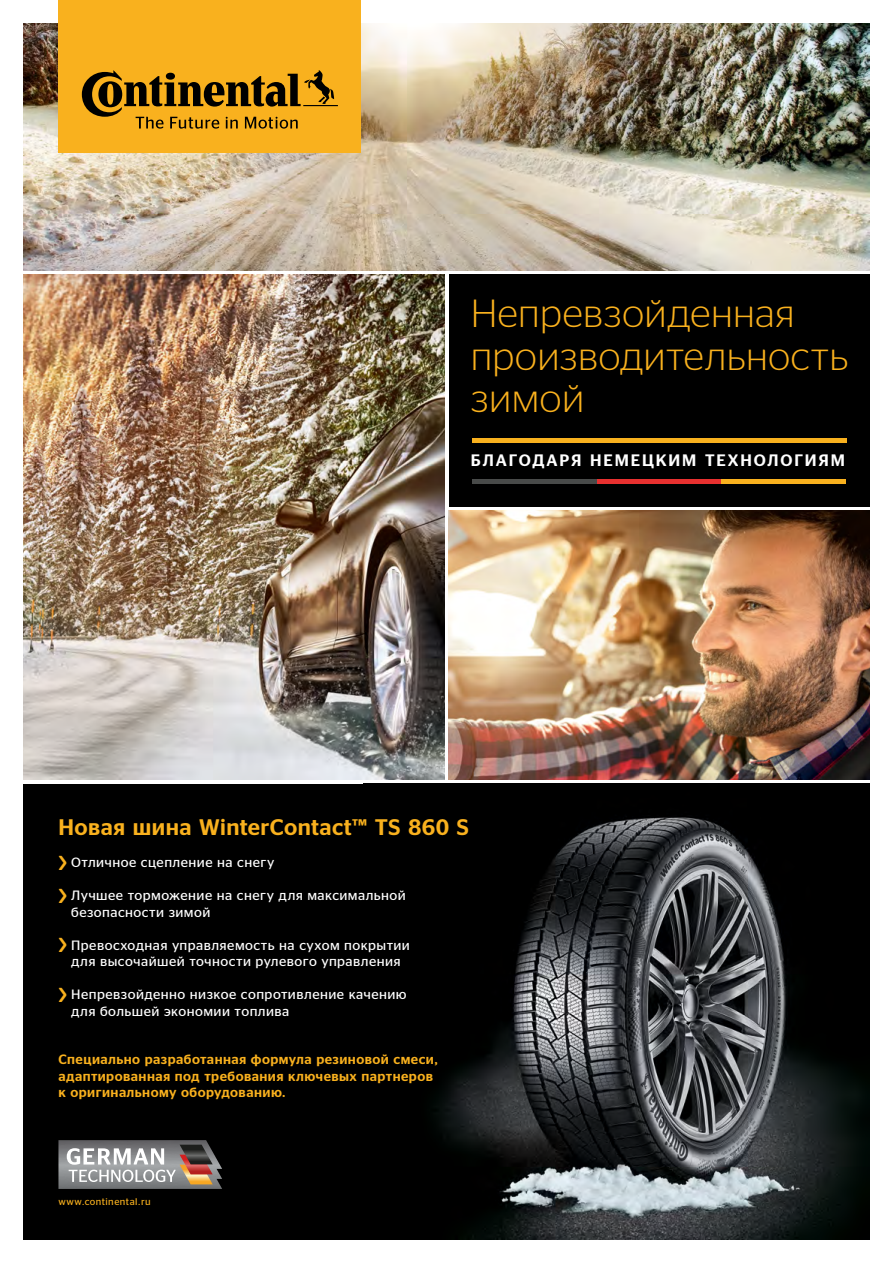
<style>
.page{position:relative;width:893px;height:1263px;background:#fff}
.page>*{position:absolute;margin:0;border:0;box-sizing:border-box;transform-origin:0 0}
.t1{font:300 39.15px/42.6px "Continental Stag Sans LCG";letter-spacing:.01em;color:#f9b11e}
.t2{font:500 22.5px "Continental Stag Sans LCG";letter-spacing:.02em;color:#f9b11e}
.t3{font:500 16.5px "Continental Stag Sans LCG";letter-spacing:.11em;color:#fff}
.t4{font:13.5px/16.5px "Continental Stag Sans LCG";letter-spacing:.035em;color:#fff}
.t5{font:500 13.5px/16.5px "Continental Stag Sans LCG";letter-spacing:.035em;color:#f9b11e}
.t6{font:9.75px "Continental Stag Sans LCG";letter-spacing:.045em;color:#f9b11e}
.s1{font-weight:500;font-size:20.25px;color:#f9b11e}
</style>
<div class="page">
<div style="left:23px;top:784px;width:847px;height:455px;background:#000"></div>
<div style="left:449px;top:274px;width:421px;height:233px;background:#000"></div>
<img style="left:23px;top:23px;width:847px;height:247px">
<img style="left:449px;top:511px;width:421px;height:268px">
<img style="left:23px;top:274px;width:421px;height:505px">
<img style="left:434px;top:817px;width:436px;height:422px">
<hr style="left:472px;top:439px;width:374px;height:4px;background:#f9b11e">
<hr style="left:472px;top:479px;width:125px;height:4px;background:#484a49">
<hr style="left:597px;top:479px;width:124px;height:4px;background:#e7302f">
<hr style="left:721px;top:479px;width:125px;height:4px;background:#f9b11e">
<div style="left:58px;top:0;width:303px;height:152px;background:#f9b11e"></div>
<svg style="left:82px;top:70px;width:256px;height:59px"></svg>
<img style="left:58px;top:1140px;width:164px;height:49px">
<svg style="left:67px;top:1144px;width:146px;height:40px;background:#a39b98"></svg>
<h1 class="t1" style="left:471px;top:289px;width:379px">Непревзойденная производительность зимой</h1>
<p class="t3" style="left:471px;top:449px;width:375px">БЛАГОДАРЯ НЕМЕЦКИМ ТЕХНОЛОГИЯМ</p>
<h2 class="t2" style="left:58px;top:810px;width:412px">Новая шина WinterContact™ TS 860 S</h2>
<p class="t4" style="left:58px;top:853px;width:217px"><span class="s1">&gt;</span> Отличное сцепление на снегу</p>
<p class="t4" style="left:71px;top:886px;width:336px;text-indent:-13px"><span class="s1">&gt;</span> Лучшее торможение на снегу для максимальной безопасности зимой</p>
<p class="t4" style="left:58px;top:936px;width:353px;text-align:center"><span class="s1">&gt;</span> Превосходная управляемость на сухом покрытии для высочайшей точности рулевого управления</p>
<p class="t4" style="left:71px;top:985px;width:337px;text-indent:-13px"><span class="s1">&gt;</span> Непревзойденно низкое сопротивление качению для большей экономии топлива</p>
<p class="t5" style="left:58px;top:1050px;width:381px">Специально разработанная формула резиновой смеси, адаптированная под требования ключевых партнеров к оригинальному оборудованию.</p>
<p class="t6" style="left:58px;top:1194px;width:94px">www.continental.ru</p>
</div>
